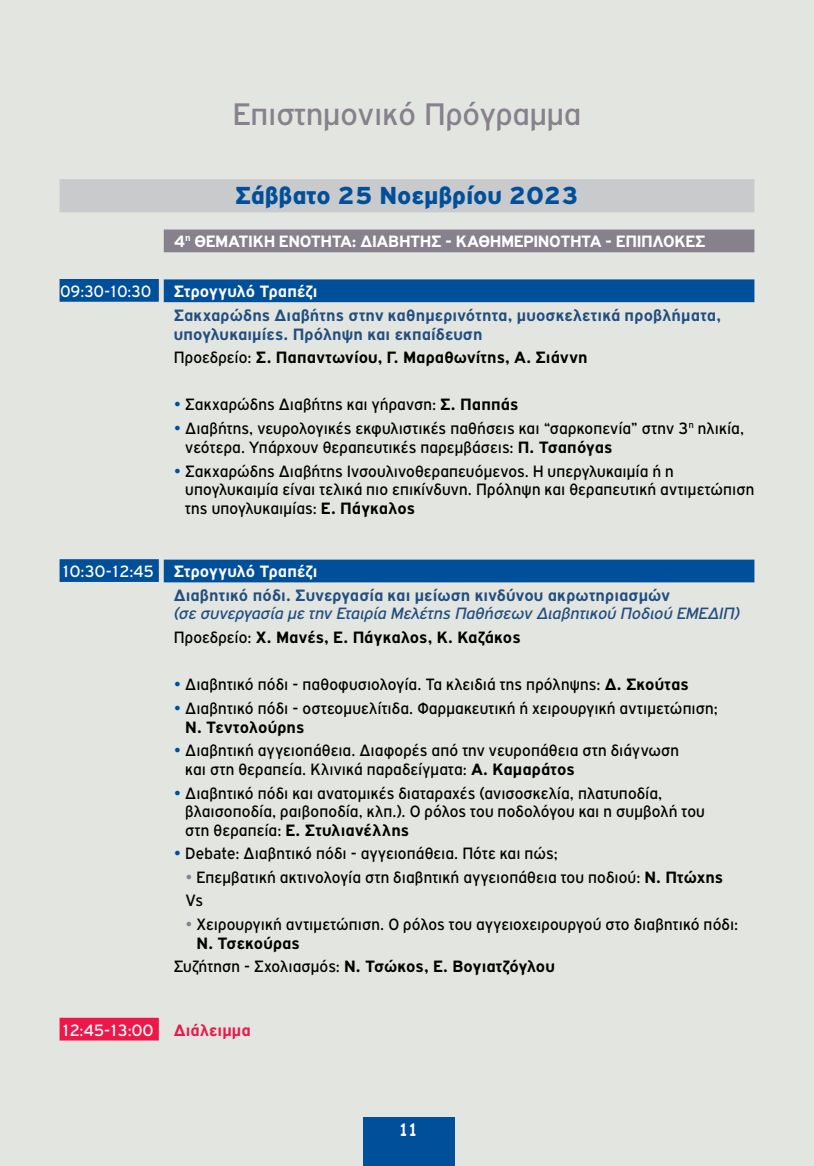
<style>
.page{position:relative;width:814px;height:1166px;background:#e3e6e0}
.page>*{position:absolute;margin:0;border:0;box-sizing:border-box;transform-origin:0 0}
.t1{font:33.25px "PF Highway Gothic";color:#86818c}
.t2{font:900 26.25px "PF Highway Gothic";color:#004f9a}
.t3{font:17.5px/18.7px "PF Highway Gothic";letter-spacing:.01em;color:#000;scale:.95 1}
.t4{font:700 17.5px/18.7px "PF Highway Gothic";letter-spacing:.01em;color:#224e81}
.t5{font:italic 17.5px/23.6px "PF Highway Gothic";letter-spacing:-.005em;color:#224e81}
.t6{font:700 17.5px "PF Highway Gothic";letter-spacing:.01em;color:#000}
.t7{font:700 17.5px "PF Highway Gothic";letter-spacing:-.01em;color:#fff}
.t8{font:17.5px "PF Highway Gothic";letter-spacing:-.015em;color:#fff;scale:.95 1}
.t9{font:700 17.5px "PF Highway Gothic";letter-spacing:.01em;color:#fff}
.t10{font:17.5px "PF Highway Gothic";letter-spacing:-.015em;color:#fff;scale:.9 1}
.t11{font:700 16.62px "Comic Sans MS";color:#fff;scale:.92 1}
.s1{font-weight:400}
.s2{color:#004f9a}
.s3{font-weight:700}
.s4{font-weight:400;color:#fff}
.s5{color:#fff}
.s6{font-style:normal;color:#000}
.s7{font-weight:700;font-style:normal;color:#000}
.s8{color:#86818c}
.s9{font-weight:700;color:#ed184a}
</style>
<div class="page">
<div style="left:164px;top:229px;width:590px;height:23px;background:#86818c"></div>
<div style="left:60px;top:279px;width:99px;height:23px;background:#004f9a"></div>
<div style="left:164px;top:279px;width:590px;height:23px;background:#004f9a"></div>
<div style="left:60px;top:559px;width:99px;height:23px;background:#004f9a"></div>
<div style="left:164px;top:560px;width:590px;height:22px;background:#004f9a"></div>
<div style="left:60px;top:1018px;width:99px;height:22px;background:#ed184a"></div>
<div style="left:60px;top:179px;width:694px;height:33px;background:#c9cacc"></div>
<div style="left:362px;top:1117px;width:92px;height:49px;background:#004f9a"></div>
<h1 class="t1" style="left:233px;top:97px;width:350px">Eπιστημονικό Πρόγραμμα</h1>
<h2 class="t2" style="left:235px;top:181px;width:345px">Σάββατο 25 Νοεμβρίου 2023</h2>
<p class="t7" style="left:174px;top:232px;width:533px">4<sup>η</sup> ΘΕΜΑΤΙΚΗ ΕΝΟΤΗΤΑ: ΔΙΑΒΗΤΗΣ - ΚΑΘΗΜΕΡΙΝΟΤΗΤΑ - ΕΠΙΠΛΟΚΕΣ</p>
<p class="t10" style="left:61px;top:282px;width:102px">09:30-10:30</p>
<p class="t9" style="left:174px;top:281px;width:145px">Στρογγυλό Τραπέζι</p>
<p class="t4" style="left:174px;top:306px;width:548px">Σακχαρώδης Διαβήτης στην καθημερινότητα, μυοσκελετικά προβλήματα, υπογλυκαιμίες. Πρόληψη και εκπαίδευση</p>
<p class="t6" style="left:174px;top:348px;width:415px"><span class="s1">Προεδρείο:</span> Σ. Παπαντωνίου, Γ. Μαραθωνίτης, Α. Σιάννη</p>
<p class="t3" style="left:174px;top:395px;width:364px"><span class="s2">•</span> Σακχαρώδης Διαβήτης και γήρανση: <span class="s3">Σ. Παππάς</span></p>
<p class="t3" style="left:185px;top:419px;width:589px;text-indent:-12px"><span class="s2">•</span> Διαβήτης, νευρολογικές εκφυλιστικές παθήσεις και “σαρκοπενία” στην 3<sup>η</sup> ηλικία, νεότερα. Υπάρχουν θεραπευτικές παρεμβάσεις: <span class="s3">Π. Τσαπόγας</span></p>
<p class="t3" style="left:185px;top:461px;width:600px;text-indent:-12px"><span class="s2">•</span> Σακχαρώδης Διαβήτης Ινσουλινοθεραπευόμενος. Η υπεργλυκαιμία ή η υπογλυκαιμία είναι τελικά πιο επικίνδυνη. Πρόληψη και θεραπευτική αντιμετώπιση της υπογλυκαιμίας: <span class="s3">Ε. Πάγκαλος</span></p>
<p class="t4" style="left:174px;top:559px;width:497px;line-height:23.6px;text-indent:-113px"><span class="s4">10:30-12:45</span> <span class="s5">Στρογγυλό Τραπέζι<br></span>Διαβητικό πόδι. Συνεργασία και μείωση κινδύνου ακρωτηριασμών</p>
<p class="t5" style="left:174px;top:602px;width:567px">(σε συνεργασία με την Εταιρία Μελέτης Παθήσεων Διαβητικού Ποδιού ΕΜΕΔΙΠ)<br><span class="s6">Προεδρείο:</span> <span class="s7">Χ. Μανές, Ε. Πάγκαλος, Κ. Καζάκος</span></p>
<p class="t3" style="left:174px;top:675px;width:543px"><span class="s2">•</span> Διαβητικό πόδι - παθοφυσιολογία. Τα κλειδιά της πρόληψης: <span class="s3">Δ. Σκούτας</span></p>
<p class="t3" style="left:185px;top:699px;width:562px;text-indent:-12px"><span class="s2">•</span> Διαβητικό πόδι - οστεομυελίτιδα. Φαρμακευτική ή χειρουργική αντιμετώπιση;<br><span class="s3">Ν. Τεντολούρης</span></p>
<p class="t3" style="left:185px;top:741px;width:521px;text-indent:-12px"><span class="s2">•</span> Διαβητική αγγειοπάθεια. Διαφορές από την νευροπάθεια στη διάγνωση και στη θεραπεία. Κλινικά παραδείγματα: <span class="s3">Α. Καμαράτος</span></p>
<p class="t3" style="left:185px;top:783px;width:548px;text-indent:-12px"><span class="s2">•</span> Διαβητικό πόδι και ανατομικές διαταραχές (ανισοσκελία, πλατυποδία, βλαισοποδία, ραιβοποδία, κλπ.). Ο ρόλος του ποδολόγου και η συμβολή του στη θεραπεία: <span class="s3">Ε. Στυλιανέλλης</span></p>
<p class="t3" style="left:174px;top:844px;width:406px"><span class="s2">•</span> Debate: Διαβητικό πόδι - αγγειοπάθεια. Πότε και πώς;</p>
<p class="t3" style="left:186px;top:866px;width:567px;line-height:23.3px"><span class="s8">•</span> Επεμβατική ακτινολογία στη διαβητική αγγειοπάθεια του ποδιού: <span class="s3">Ν. Πτώχης<br></span>Vs</p>
<p class="t3" style="left:197px;top:914px;width:571px;text-indent:-11px"><span class="s8">•</span> Χειρουργική αντιμετώπιση. Ο ρόλος του αγγειοχειρουργού στο διαβητικό πόδι:<br><span class="s3">Ν. Τσεκούρας</span></p>
<p class="t6" style="left:174px;top:957px;width:383px"><span class="s1">Συζήτηση - Σχολιασμός:</span> Ν. Τσώκος, Ε. Βογιατζόγλου</p>
<p class="t8" style="left:61px;top:1020px;width:201px">12:45-13:00 <span class="s9">Διάλειμμα</span></p>
<p class="t11" style="left:399px;top:1117px;width:22px">11</p>
</div>
